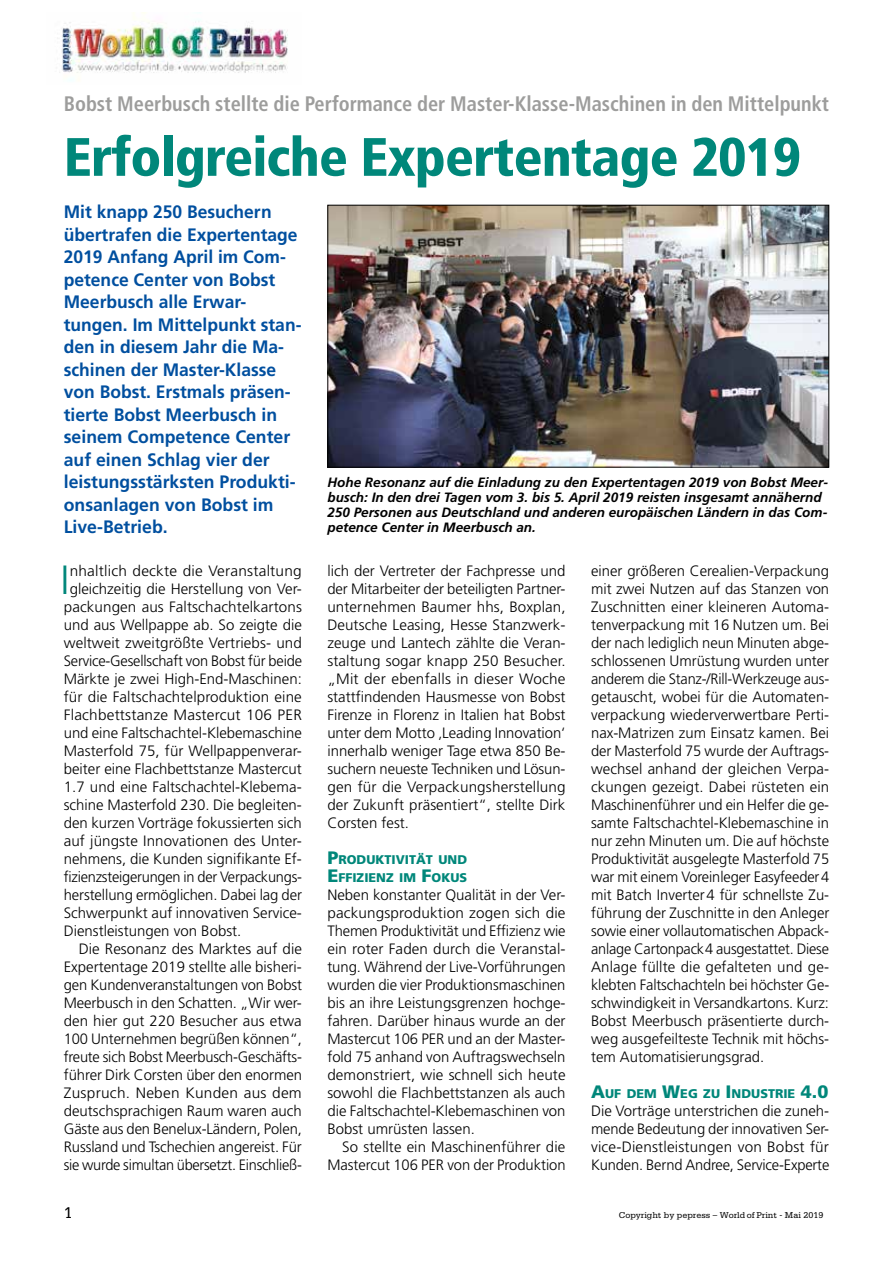
<style>
.page{position:relative;width:893px;height:1263px;background:#fff}
.page>*{position:absolute;margin:0;border:0;box-sizing:border-box;transform-origin:0 0}
.t1{font:900 condensed 54px "Frutiger";letter-spacing:-.015em;color:#00877a}
.t2{font:300 40.8px "Frutiger";color:#00877a}
.t3{font:700 condensed 21px "Frutiger";color:#9d9d9c}
.t4{font:700 18px/22.5px "Frutiger";color:#004f9f}
.t5{font:16.5px "Serifa";color:#000}
.t6{font:300 15px/18px "Frutiger";color:#000;text-align:justify}
.t7{font:italic 700 13.5px/15px "Frutiger";color:#000}
.t8{font:900 12.6px/18px "Frutiger";color:#00877a}
.t9{font:9px "Serifa";color:#000}
.s1{font-size:18px}
</style>
<div class="page">
<img style="left:329px;top:207px;width:498px;height:259px">
<div style="left:327px;top:205px;width:502px;height:263px;border:1px solid #000"></div>
<img style="left:57px;top:13px;width:231px;height:68px">
<h3 class="t3" style="left:64px;top:91px;width:767px">Bobst Meerbusch stellte die Performance der Master-Klasse-Maschinen in den Mittelpunkt</h3>
<h1 class="t1" style="left:64px;top:125px;width:739px">Erfolgreiche Expertentage 2019</h1>
<p class="t4" style="left:64px;top:200px;width:239px">Mit knapp 250 Besuchern übertrafen die Expertentage<br>2019 Anfang April im Com&shy;petence Center von Bobst<br>Meerbusch alle Erwar&shy;tungen. Im Mittelpunkt stan&shy;den in diesem Jahr die Ma&shy;schinen der Master-Klasse von Bobst. Erstmals präsen&shy;tierte Bobst Meerbusch in seinem Competence Center auf einen Schlag vier der leistungsstärksten Produkti&shy;onsanlagen von Bobst im<br>Live-Betrieb.</p>
<h2 class="t2" style="left:61px;top:557px;width:11px">I</h2>
<p class="t6" style="left:70px;top:562px;width:234px">nhaltlich deckte die Veranstaltung</p>
<p class="t7" style="left:327px;top:474px;width:502px">Hohe Resonanz auf die Einladung zu den Expertentagen 2019 von Bobst Meer&shy;busch: In den drei Tagen vom 3. bis 5. April 2019 reisten insgesamt annähernd 250 Personen aus Deutschland und anderen europäischen Ländern in das Com&shy;petence Center in Meerbusch an.</p>
<p class="t6" style="left:591px;top:562px;width:240px">einer größeren Cerealien-Verpackung mit zwei Nutzen auf das Stanzen von Zuschnitten einer kleineren Automa&shy;tenverpackung mit 16 Nutzen um. Bei der nach lediglich neun Minuten abge&shy;schlossenen Umrüstung wurden unter anderem die Stanz-/Rill-Werkzeuge aus&shy;getauscht, wobei für die Automaten&shy;verpackung wiederverwertbare Perti&shy;nax-Matrizen zum Einsatz kamen. Bei der Masterfold 75 wurde der Auftrags&shy;wechsel anhand der gleichen Verpa&shy;ckungen gezeigt. Dabei rüsteten ein Maschinenführer und ein Helfer die ge&shy;samte Faltschachtel-Klebemaschine in nur zehn Minuten um. Die auf höchste Produktivität ausgelegte Masterfold 75 war mit einem Voreinleger Easyfeeder 4 mit Batch Inverter 4 für schnellste Zu&shy;führung der Zuschnitte in den Anleger sowie einer vollautomatischen Abpack&shy;anlage Cartonpack 4 ausgestattet. Diese Anlage füllte die gefalteten und ge&shy;klebten Faltschachteln bei höchster Ge&shy;schwindigkeit in Versandkartons. Kurz:<br>Bobst Meerbusch präsentierte durch&shy;weg ausgefeilteste Technik mit höchs&shy;tem Automatisierungsgrad.</p>
<p class="t8" style="left:591px;top:1084px;width:239px"><span class="s1">A</span>UF DEM <span class="s1">W</span>EG ZU <span class="s1">I</span> NDUSTRIE <span class="s1">4.0</span></p>
<p class="t6" style="left:591px;top:1102px;width:240px">Die Vorträge unterstrichen die zuneh&shy;mende Bedeutung der innovativen Ser&shy;vice-Dienstleistungen von Bobst für Kunden. Bernd Andree, Service-Experte</p>
<p class="t6" style="left:327px;top:562px;width:240px">lich der Vertreter der Fachpresse und der Mitarbeiter der beteiligten Partner&shy;unternehmen Baumer hhs, Boxplan, Deutsche Leasing, Hesse Stanzwerk&shy;zeuge und Lantech zählte die Veran&shy;staltung sogar knapp 250 Besucher. „Mit der ebenfalls in dieser Woche stattfindenden Hausmesse von Bobst Firenze in Florenz in Italien hat Bobst unter dem Motto ‚Leading Innovation‘ innerhalb weniger Tage etwa 850 Be&shy;suchern neueste Techniken und Lösun&shy;gen für die Verpackungsherstellung der Zukunft präsentiert“, stellte Dirk Corsten fest.</p>
<p class="t8" style="left:327px;top:850px;width:141px"><span class="s1">P</span>RODUKTIVITÄT UND<br><span class="s1">E</span>FFIZIENZ IM <span class="s1">F</span>OKUS</p>
<p class="t6" style="left:327px;top:886px;width:240px">Neben konstanter Qualität in der Ver&shy;packungsproduktion zogen sich die Themen Produktivität und Effizienz wie ein roter Faden durch die Veranstal&shy;tung. Während der Live-Vorführungen wurden die vier Produktionsmaschinen bis an ihre Leistungsgrenzen hochge&shy;fahren. Darüber hinaus wurde an der Mastercut 106 PER und an der Master&shy;fold 75 anhand von Auftragswechseln demonstriert, wie schnell sich heute sowohl die Flachbettstanzen als auch die Faltschachtel-Klebemaschinen von Bobst umrüsten lassen.</p>
<p class="t6" style="left:327px;top:1138px;width:240px;text-align:right">So stellte ein Maschinenführer die<br>Mastercut 106 PER von der Produktion</p>
<p class="t6" style="left:70px;top:580px;width:234px">gleichzeitig die Herstellung von Ver-</p>
<p class="t6" style="left:64px;top:598px;width:240px">packungen aus Faltschachtelkartons</p>
<p class="t6" style="left:64px;top:616px;width:240px">und aus Wellpappe ab. So zeigte die</p>
<p class="t6" style="left:64px;top:634px;width:240px">weltweit zweitgrößte Vertriebs- und</p>
<p class="t6" style="left:64px;top:652px;width:240px">Service-Gesellschaft von Bobst für beide</p>
<p class="t6" style="left:64px;top:670px;width:240px">Märkte je zwei High-End-Maschinen:</p>
<p class="t6" style="left:64px;top:688px;width:240px">für die Faltschachtelproduktion eine</p>
<p class="t6" style="left:64px;top:706px;width:240px">Flachbettstanze Mastercut 106 PER</p>
<p class="t6" style="left:64px;top:724px;width:240px">und eine Faltschachtel-Klebemaschine</p>
<p class="t6" style="left:64px;top:742px;width:240px">Masterfold 75, für Wellpappenverar-</p>
<p class="t6" style="left:64px;top:760px;width:240px">beiter eine Flachbettstanze Mastercut</p>
<p class="t6" style="left:64px;top:778px;width:240px">1.7 und eine Faltschachtel-Klebema-</p>
<p class="t6" style="left:64px;top:796px;width:240px">schine Masterfold 230. Die begleiten-</p>
<p class="t6" style="left:64px;top:814px;width:240px">den kurzen Vorträge fokussierten sich</p>
<p class="t6" style="left:64px;top:832px;width:240px">auf jüngste Innovationen des Unter-</p>
<p class="t6" style="left:64px;top:850px;width:240px">nehmens, die Kunden signifikante Ef-</p>
<p class="t6" style="left:64px;top:868px;width:240px">fizienzsteigerungen in der Verpackungs-</p>
<p class="t6" style="left:64px;top:886px;width:240px">herstellung ermöglichen. Dabei lag der</p>
<p class="t6" style="left:64px;top:904px;width:240px">Schwerpunkt auf innovativen Service-</p>
<p class="t6" style="left:64px;top:922px;width:179px">Dienstleistungen von Bobst.</p>
<p class="t6" style="left:79px;top:940px;width:225px">Die Resonanz des Marktes auf die</p>
<p class="t6" style="left:64px;top:958px;width:240px">Expertentage 2019 stellte alle bisheri-</p>
<p class="t6" style="left:64px;top:976px;width:240px">gen Kundenveranstaltungen von Bobst</p>
<p class="t6" style="left:64px;top:994px;width:240px">Meerbusch in den Schatten. „Wir wer-</p>
<p class="t6" style="left:64px;top:1012px;width:239px">den hier gut 220 Besucher aus etwa</p>
<p class="t6" style="left:64px;top:1030px;width:240px">100 Unternehmen begrüßen können“,</p>
<p class="t6" style="left:64px;top:1048px;width:240px">freute sich Bobst Meerbusch-Geschäfts-</p>
<p class="t6" style="left:64px;top:1066px;width:240px">führer Dirk Corsten über den enormen</p>
<p class="t6" style="left:64px;top:1084px;width:240px">Zuspruch. Neben Kunden aus dem</p>
<p class="t6" style="left:64px;top:1102px;width:240px">deutschsprachigen Raum waren auch</p>
<p class="t6" style="left:64px;top:1120px;width:240px">Gäste aus den Benelux-Ländern, Polen,</p>
<p class="t6" style="left:64px;top:1138px;width:240px">Russland und Tschechien angereist. Für</p>
<p class="t6" style="left:64px;top:1156px;width:240px">sie wurde simultan übersetzt. Einschließ-</p>
<p class="t5" style="left:64px;top:1203px;width:11px">1</p>
<p class="t9" style="left:619px;top:1210px;width:206px">Copyright by pepress – World of Print - Mai 2019</p>
</div>
